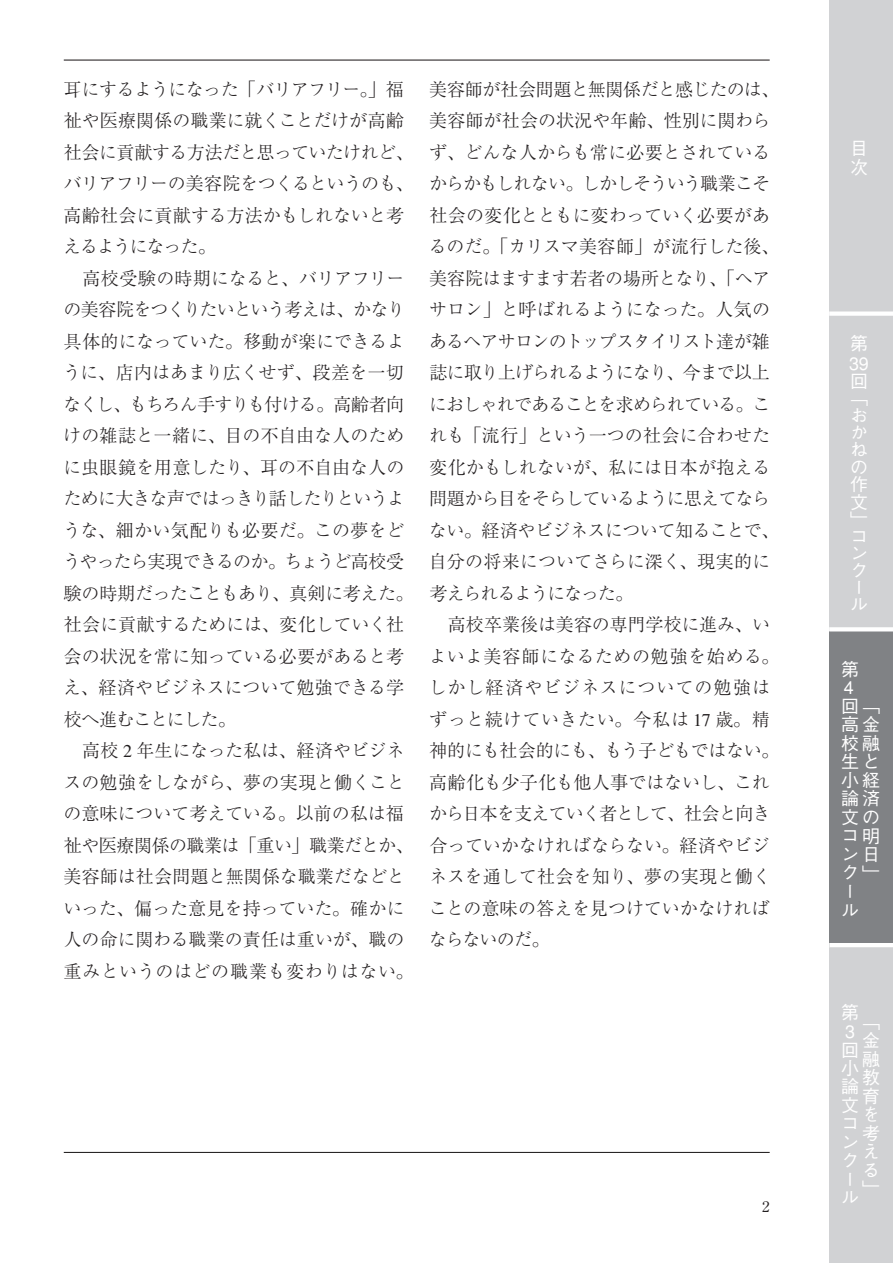
<style>
.page{position:relative;width:893px;height:1263px;background:#fff}
.page>*{position:absolute;margin:0;border:0;box-sizing:border-box;transform-origin:0 0}
.t1{font:300 18px/31.5px "Ryumin";letter-spacing:-.01em;color:#231f20}
.t2{font:500 18px/18.5px "Gothic BBB";color:#fff}
.t3{font:15px "Ryumin";color:#231f20}
</style>
<div class="page">
<div style="left:829px;top:0;width:64px;height:1263px;background:#d1d2d4"></div>
<div style="left:829px;top:631px;width:64px;height:316px;background:#808285"></div>
<hr style="left:64px;top:1152px;width:706px;height:1px;background:#231f20">
<hr style="left:64px;top:60px;width:706px;height:1px;background:#231f20">
<hr style="left:829px;top:943px;width:64px;height:4px;background:#fff">
<div style="left:829px;top:311px;width:64px;height:5px;background:#fff"></div>
<hr style="left:829px;top:627px;width:64px;height:4px;background:#fff">
<p class="t1" style="left:63px;top:75px;width:352px">耳にするようになった「バリアフリー。」福祉や医療関係の職業に就くことだけが高齢社会に貢献する方法だと思っていたけれど、バリアフリーの美容院をつくるというのも、高齢社会に貢献する方法かもしれないと考えるようになった。<br>　高校受験の時期になると、バリアフリーの美容院をつくりたいという考えは、かなり具体的になっていた。移動が楽にできるように、店内はあまり広くせず、段差を一切なくし、もちろん手すりも付ける。高齢者向けの雑誌と一緒に、目の不自由な人のために虫眼鏡を用意したり、耳の不自由な人のために大きな声ではっきり話したりというような、細かい気配りも必要だ。この夢をどうやったら実現できるのか。ちょうど高校受験の時期だったこともあり、真剣に考えた。社会に貢献するためには、変化していく社会の状況を常に知っている必要があると考え、経済やビジネスについて勉強できる学校へ進むことにした。</p>
<p class="t1" style="left:63px;top:736px;width:352px;text-align:center">高校 2 年生になった私は、経済やビジネ<br>スの勉強をしながら、夢の実現と働くことの意味について考えている。以前の私は福祉や医療関係の職業は「重い」職業だとか、美容師は社会問題と無関係な職業だなどといった、偏った意見を持っていた。確かに人の命に関わる職業の責任は重いが、職の重みというのはどの職業も変わりはない。</p>
<p class="t1" style="left:429px;top:75px;width:352px">美容師が社会問題と無関係だと感じたのは、美容師が社会の状況や年齢、性別に関わらず、どんな人からも常に必要とされているからかもしれない。しかしそういう職業こそ社会の変化とともに変わっていく必要があるのだ。「カリスマ美容師」が流行した後、美容院はますます若者の場所となり、「ヘアサロン」と呼ばれるようになった。人気のあるヘアサロンのトップスタイリスト達が雑誌に取り上げられるようになり、今まで以上におしゃれであることを求められている。これも「流行」という一つの社会に合わせた変化かもしれないが、私には日本が抱える問題から目をそらしているように思えてならない。経済やビジネスについて知ることで、自分の将来についてさらに深く、現実的に考えられるようになった。<br>　高校卒業後は美容の専門学校に進み、いよいよ美容師になるための勉強を始める。しかし経済やビジネスについての勉強はずっと続けていきたい。今私は 17 歳。精神的にも社会的にも、もう子どもではない。高齢化も少子化も他人事ではないし、これから日本を支えていく者として、社会と向き合っていかなければならない。経済やビジネスを通して社会を知り、夢の実現と働くことの意味の答えを見つけていかなければならないのだ。</p>
<p class="t3" style="left:762px;top:1198px;width:9px">2</p>
<p class="t2" style="left:850px;top:140px;width:19px">目次</p>
<p class="t2" style="left:849px;top:336px;width:21px;line-height:17.4px">第<br>39回「おかねの作文」コンクール</p>
<p class="t2" style="left:841px;top:660px;width:18px">第<br>4</p>
<p class="t2" style="left:841px;top:697px;width:40px">回「高金校融生と小経論済文のコ明ン日ク」</p>
<p class="t2" style="left:841px;top:883px;width:18px">ール</p>
<p class="t2" style="left:841px;top:1004px;width:19px">第<br>3回小論文コンクール</p>
<p class="t2" style="left:862px;top:1013px;width:19px">「金融教育を考える」</p>
</div>
